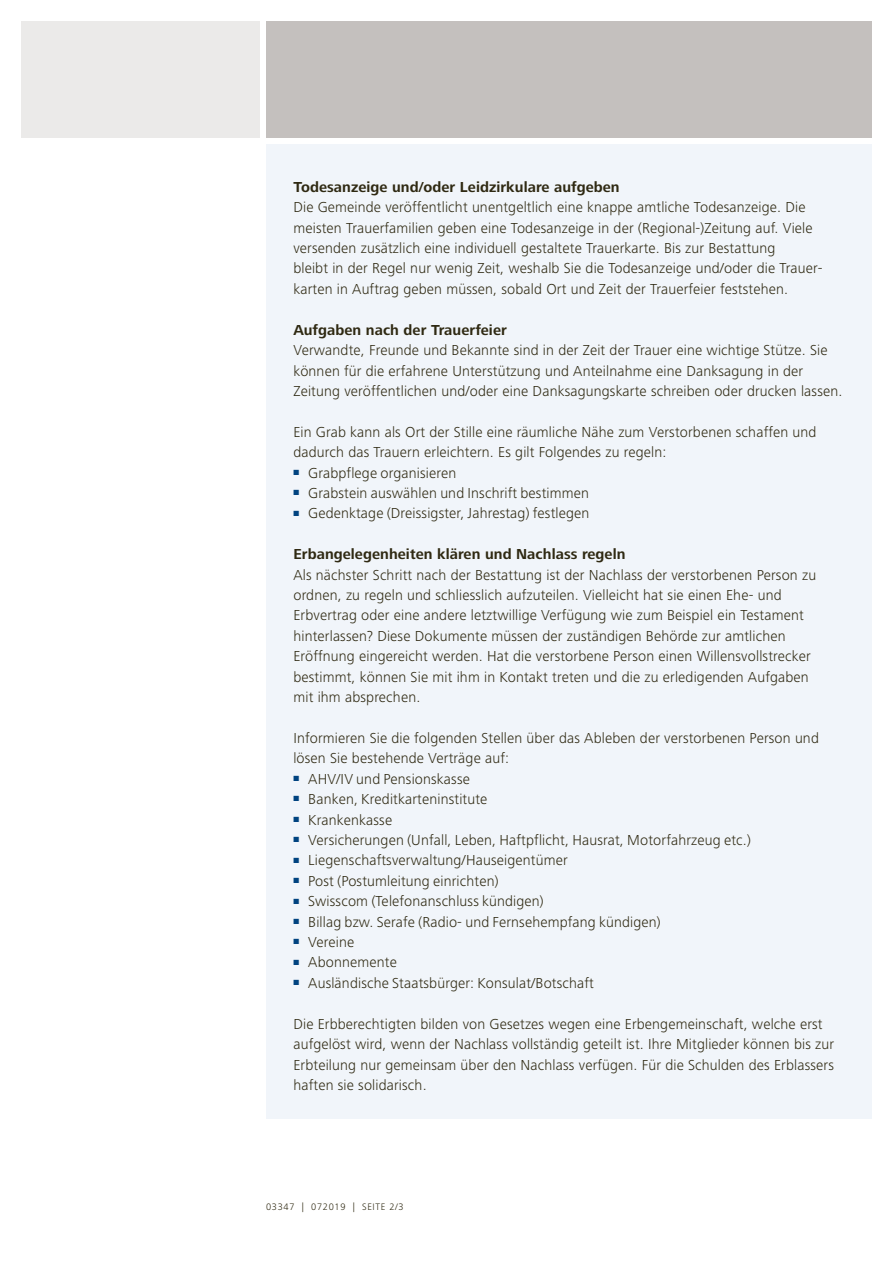
<style>
.page{position:relative;width:893px;height:1263px;background:#fff}
.page>*{position:absolute;margin:0;border:0;box-sizing:border-box;transform-origin:0 0}
.t1{font:300 15px/20.4px "Frutiger Next LT";letter-spacing:.01em;color:#2f2912}
.t2{font:700 15px "Frutiger Next LT";letter-spacing:.005em;color:#2f2912}
.t3{font:300 9.75px "Frutiger Next LT";letter-spacing:.07em;color:#2f2912}
</style>
<div class="page">
<div style="left:266px;top:144px;width:606px;height:975px;background:#f1f5fa"></div>
<div style="left:21px;top:21px;width:239px;height:117px;background:#ebeae9"></div>
<div style="left:266px;top:21px;width:606px;height:117px;background:#c4c0be"></div>
<p class="t2" style="left:293px;top:178px;width:328px">Todesanzeige und/oder Leidzirkulare aufgeben</p>
<p class="t1" style="left:293px;top:197px;width:531px">Die Gemeinde veröffentlicht unentgeltlich eine knappe amtliche Todesanzeige. Die meisten Trauerfamilien geben eine Todesanzeige in der (Regional-)Zeitung auf. Viele versenden zusätzlich eine individuell gestaltete Trauerkarte. Bis zur Bestattung<br>bleibt in der Regel nur wenig Zeit, weshalb Sie die Todesanzeige und/oder die Trauer&shy;karten in Auftrag geben müssen, sobald Ort und Zeit der Trauerfeier feststehen.</p>
<p class="t2" style="left:293px;top:321px;width:215px">Aufgaben nach der Trauerfeier</p>
<p class="t1" style="left:293px;top:340px;width:550px">Verwandte, Freunde und Bekannte sind in der Zeit der Trauer eine wichtige Stütze. Sie können für die erfahrene Unterstützung und Anteilnahme eine Danksagung in der<br>Zeitung veröffentlichen und/oder eine Danksagungskarte schreiben oder drucken lassen.</p>
<p class="t1" style="left:293px;top:422px;width:525px">Ein Grab kann als Ort der Stille eine räumliche Nähe zum Verstorbenen schaffen und dadurch das Trauern erleichtern. Es gilt Folgendes zu regeln:</p>
<p class="t1" style="left:293px;top:462px;width:164px"><sup>■</sup> Grabpflege organisieren</p>
<p class="t1" style="left:293px;top:483px;width:297px"><sup>■</sup> Grabstein auswählen und Inschrift bestimmen</p>
<p class="t1" style="left:293px;top:503px;width:298px"><sup>■</sup> Gedenktage (Dreissigster, Jahrestag) festlegen</p>
<p class="t2" style="left:293px;top:546px;width:334px">Erbangelegenheiten klären und Nachlass regeln</p>
<p class="t1" style="left:293px;top:564px;width:524px">Als nächster Schritt nach der Bestattung ist der Nachlass der verstorbenen Person zu ordnen, zu regeln und schliesslich aufzuteilen. Vielleicht hat sie einen Ehe- und Erbvertrag oder eine andere letztwillige Verfügung wie zum Beispiel ein Testament hinterlassen? Diese Dokumente müssen der zuständigen Behörde zur amtlichen Eröffnung eingereicht werden. Hat die verstorbene Person einen Willensvollstrecker bestimmt, können Sie mit ihm in Kontakt treten und die zu erledigenden Aufgaben mit ihm absprechen.</p>
<p class="t1" style="left:293px;top:728px;width:527px">Informieren Sie die folgenden Stellen über das Ableben der verstorbenen Person und lösen Sie bestehende Verträge auf:</p>
<p class="t1" style="left:293px;top:769px;width:178px"><sup>■</sup> AHV/IV und Pensionskasse</p>
<p class="t1" style="left:293px;top:789px;width:196px"><sup>■</sup> Banken, Kreditkarteninstitute</p>
<p class="t1" style="left:293px;top:809px;width:100px"><sup>■</sup> Krankenkasse</p>
<p class="t1" style="left:293px;top:830px;width:459px"><sup>■</sup> Versicherungen (Unfall, Leben, Haftpflicht, Hausrat, Motorfahrzeug etc.)</p>
<p class="t1" style="left:293px;top:850px;width:276px"><sup>■</sup> Liegenschaftsverwaltung/Hauseigentümer</p>
<p class="t1" style="left:293px;top:871px;width:207px"><sup>■</sup> Post (Postumleitung einrichten)</p>
<p class="t1" style="left:293px;top:891px;width:252px"><sup>■</sup> Swisscom (Telefonanschluss kündigen)</p>
<p class="t1" style="left:293px;top:911px;width:369px"><sup>■</sup> Billag bzw. Serafe (Radio- und Fernsehempfang kündigen)</p>
<p class="t1" style="left:293px;top:932px;width:62px"><sup>■</sup> Vereine</p>
<p class="t1" style="left:293px;top:952px;width:105px"><sup>■</sup> Abonnemente</p>
<p class="t1" style="left:293px;top:973px;width:302px"><sup>■</sup> Ausländische Staatsbürger: Konsulat/Botschaft</p>
<p class="t1" style="left:293px;top:1013px;width:542px">Die Erbberechtigten bilden von Gesetzes wegen eine Erbengemeinschaft, welche erst aufgelöst wird, wenn der Nachlass vollständig geteilt ist. Ihre Mitglieder können bis zur Erbteilung nur gemeinsam über den Nachlass verfügen. Für die Schulden des Erblassers haften sie solidarisch.</p>
<p class="t3" style="left:266px;top:1202px;width:139px">03347 | 072019 | SEITE 2/3</p>
</div>
